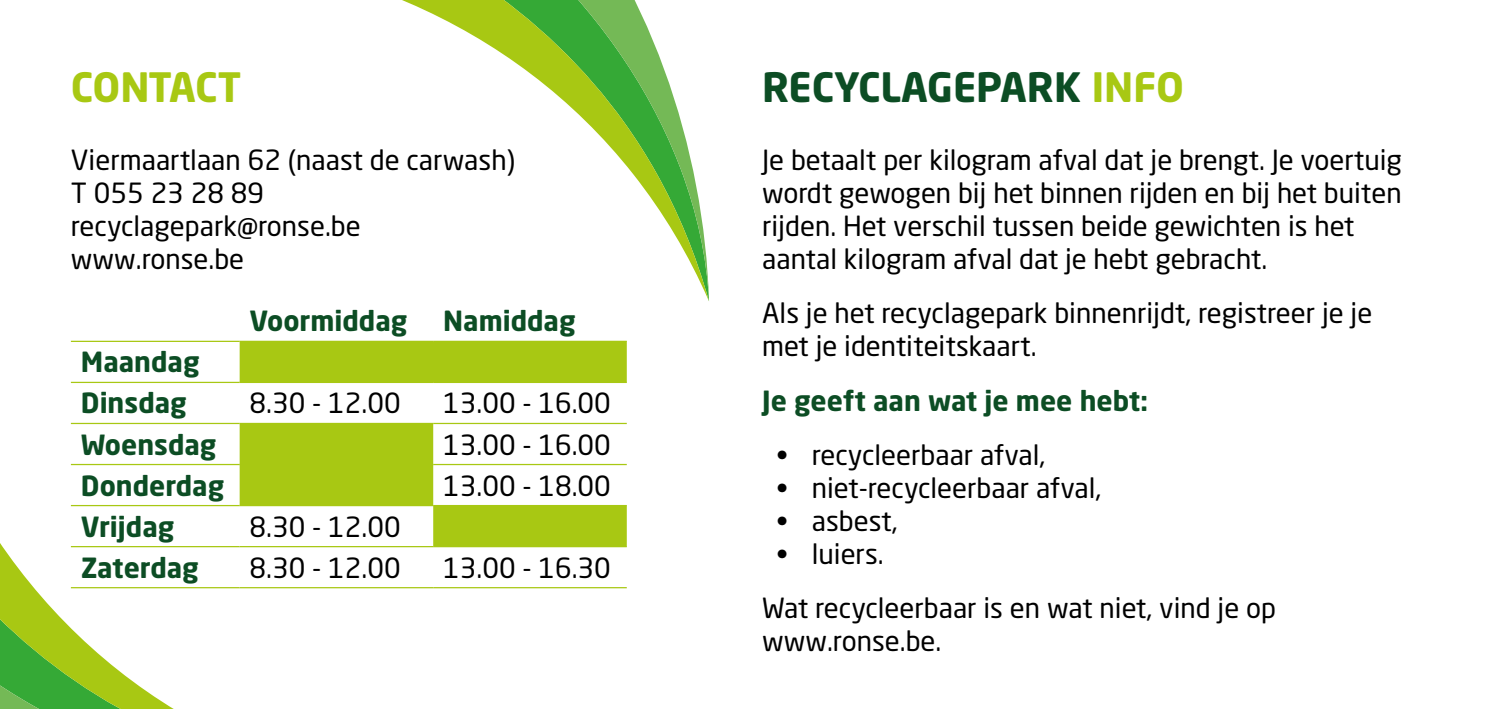
<style>
.page{position:relative;width:1489px;height:709px;background:#fff}
.page>*{position:absolute;margin:0;border:0;box-sizing:border-box;transform-origin:0 0}
.t1{font:700 40px "Neo Sans W1 G";color:#0c4d24}
.t2{font:700 40px "Neo Sans W1 G";letter-spacing:-.02em;color:#a8c813}
.t3{font:27.5px/33px "Neo Sans W1 G";color:#000}
.t4{font:700 27.5px/41px "Neo Sans W1 G";color:#0c4d24}
.s1{color:#a8c813}
</style>
<div class="page">
<svg style="left:330px;top:342px;width:296px;height:204px"></svg>
<hr style="left:240px;top:341px;width:193px;height:1px;background:#a8c813">
<hr style="left:433px;top:341px;width:193px;height:1px;background:#a8c813">
<hr style="left:240px;top:382px;width:193px;height:1px;background:#a8c813">
<hr style="left:433px;top:382px;width:193px;height:1px;background:#a8c813">
<hr style="left:240px;top:423px;width:193px;height:1px;background:#a8c813">
<hr style="left:433px;top:423px;width:193px;height:1px;background:#a8c813">
<hr style="left:240px;top:464px;width:193px;height:1px;background:#a8c813">
<hr style="left:433px;top:464px;width:193px;height:1px;background:#a8c813">
<hr style="left:240px;top:505px;width:193px;height:1px;background:#a8c813">
<hr style="left:433px;top:505px;width:193px;height:1px;background:#a8c813">
<hr style="left:240px;top:546px;width:193px;height:1px;background:#a8c813">
<hr style="left:433px;top:546px;width:193px;height:1px;background:#a8c813">
<hr style="left:240px;top:587px;width:193px;height:1px;background:#a8c813">
<hr style="left:433px;top:587px;width:193px;height:1px;background:#a8c813">
<svg style="left:0;top:340px;width:330px;height:369px"></svg>
<svg style="left:402px;top:0;width:307px;height:301px"></svg>
<h1 class="t2" style="left:71px;top:61px;width:172px">CONTACT</h1>
<p class="t3" style="left:71px;top:143px;width:445px">Viermaartlaan 62 (naast de carwash)<br>T 055 23 28 89 recyclagepark@ronse.be www.ronse.be</p>
<p class="t4" style="left:81px;top:341px;width:120px">Maandag<br>Dinsdag</p>
<p class="t4" style="left:250px;top:300px;width:159px">Voormiddag</p>
<p class="t4" style="left:443px;top:300px;width:134px">Namiddag</p>
<p class="t3" style="left:250px;top:386px;width:152px">8.30 - 12.00</p>
<p class="t3" style="left:443px;top:386px;width:169px">13.00 - 16.00</p>
<p class="t4" style="left:81px;top:423px;width:137px">Woensdag</p>
<p class="t3" style="left:443px;top:427px;width:169px">13.00 - 16.00</p>
<p class="t4" style="left:81px;top:464px;width:145px">Donderdag</p>
<p class="t3" style="left:443px;top:468px;width:169px">13.00 - 18.00</p>
<p class="t4" style="left:81px;top:505px;width:95px">Vrijdag</p>
<p class="t3" style="left:250px;top:509px;width:152px">8.30 - 12.00</p>
<p class="t4" style="left:81px;top:546px;width:119px">Zaterdag</p>
<p class="t3" style="left:250px;top:550px;width:152px">8.30 - 12.00</p>
<p class="t3" style="left:443px;top:550px;width:169px">13.00 - 16.30</p>
<h1 class="t1" style="left:762px;top:61px;width:423px">RECYCLAGEPARK <span class="s1">INFO</span></h1>
<p class="t3" style="left:762px;top:143px;width:641px">Je betaalt per kilogram afval dat je brengt. Je voertuig wordt gewogen bij het binnen rijden en bij het buiten rijden. Het verschil tussen beide gewichten is het aantal kilogram afval dat je hebt gebracht.</p>
<p class="t3" style="left:762px;top:296px;width:611px">Als je het recyclagepark binnenrijdt, registreer je je met je identiteitskaart.</p>
<p class="t4" style="left:762px;top:379px;width:387px">Je geeft aan wat je mee hebt:</p>
<p class="t3" style="left:776px;top:438px;width:270px">• recycleerbaar afval,</p>
<p class="t3" style="left:776px;top:471px;width:326px">• niet-recycleerbaar afval,</p>
<p class="t3" style="left:776px;top:504px;width:123px">• asbest,</p>
<p class="t3" style="left:762px;top:526px;width:515px;line-height:54.2px;text-indent:14px">• luiers.<br>Wat recycleerbaar is en wat niet, vind je op</p>
<p class="t3" style="left:762px;top:624px;width:181px">www.ronse.be.</p>
</div>
